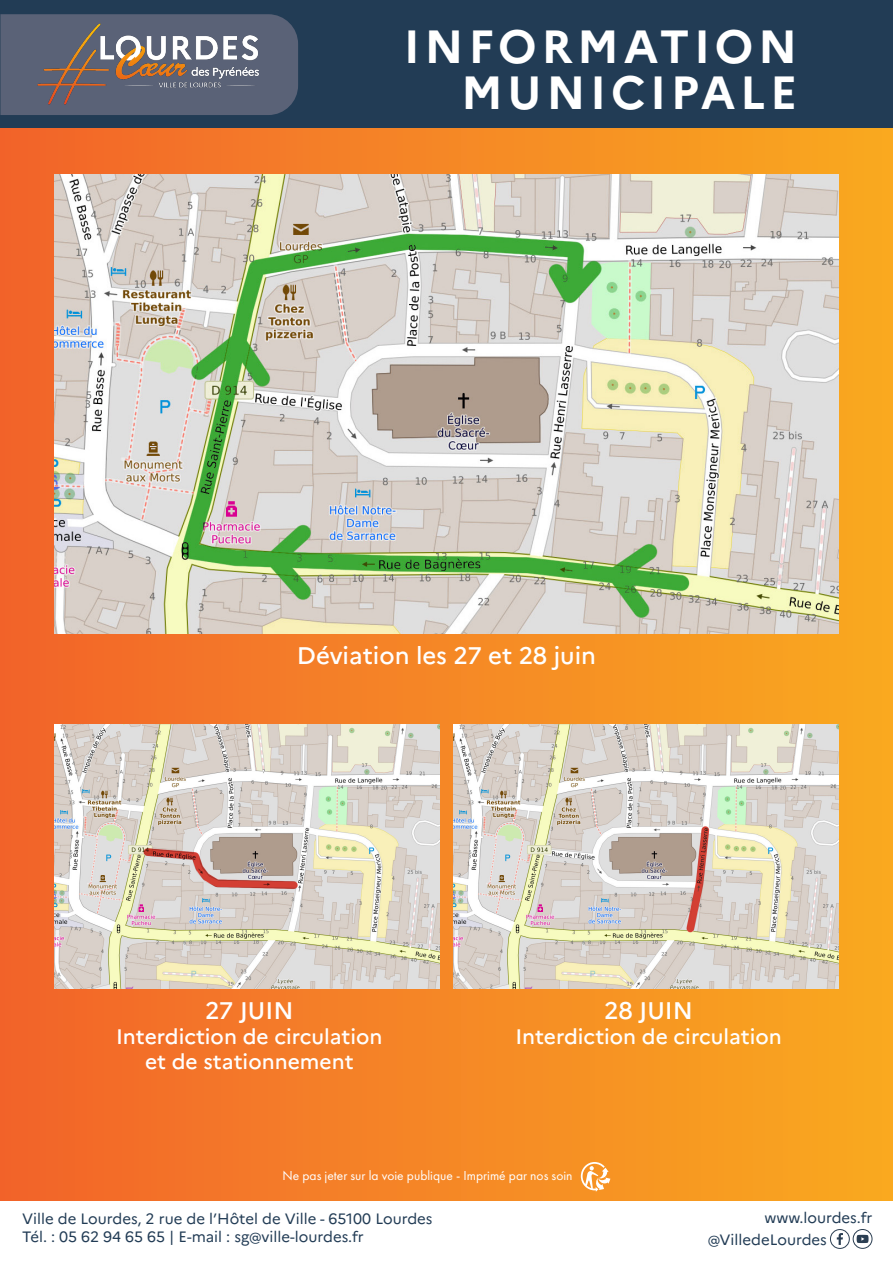
<style>
.page{position:relative;width:893px;height:1263px;background:#fff}
.page>*{position:absolute;margin:0;border:0;box-sizing:border-box;transform-origin:0 0}
.t1{font:700 46.5px "Marianne";letter-spacing:.1em;color:#fff}
.t2{font:500 24px "Marianne";color:#fff}
.t3{font:500 21px "Marianne";color:#fff}
.t4{font:15px "Marianne";color:#223c55}
.t5{font:13.5px "Futura PT";color:#fff}
</style>
<div class="page">
<div style="left:0;top:122px;width:893px;height:1141px;background:linear-gradient(to right,#f2642c,#f9aa20)"></div>
<div style="left:0;top:0;width:893px;height:128px;background:#223c55"></div>
<div style="left:0;top:1201px;width:893px;height:62px;background:#fff"></div>
<svg style="left:0;top:14px;width:298px;height:101px;background:#555f74"></svg>
<img style="left:28px;top:14px;width:243px;height:101px">
<div style="left:830px;top:1229px;width:20px;height:20px;border:1px solid #2b3e52;border-radius:50%"></div>
<svg style="left:837px;top:1233px;width:6px;height:12px"></svg>
<div style="left:853px;top:1229px;width:19px;height:19px;border:1px solid #2b3e52;border-radius:50%"></div>
<svg style="left:857px;top:1235px;width:11px;height:8px"></svg>
<svg style="left:581px;top:1162px;width:29px;height:30px"></svg>
<img style="left:54px;top:724px;width:385px;height:264px">
<img style="left:454px;top:724px;width:385px;height:264px">
<img style="left:54px;top:174px;width:785px;height:459px">
<p class="t1" style="left:404px;top:18px;width:395px">INFORMATION</p>
<p class="t1" style="left:461px;top:64px;width:338px">MUNICIPALE</p>
<p class="t2" style="left:297px;top:641px;width:301px">Déviation les 27 et 28 juin</p>
<p class="t2" style="left:205px;top:995px;width:90px">27 JUIN</p>
<p class="t3" style="left:116px;top:1023px;width:268px">Interdiction de circulation</p>
<p class="t3" style="left:145px;top:1049px;width:210px">et de stationnement</p>
<p class="t2" style="left:604px;top:995px;width:90px">28 JUIN</p>
<p class="t3" style="left:515px;top:1023px;width:268px">Interdiction de circulation</p>
<p class="t5" style="left:283px;top:1168px;width:291px">Ne pas jeter sur la voie publique - Imprimé par nos soin</p>
<p class="t4" style="left:22px;top:1209px;width:412px">Ville de Lourdes, 2 rue de l’Hôtel de Ville - 65100 Lourdes</p>
<p class="t4" style="left:22px;top:1227px;width:343px">Tél. : 05 62 94 65 65 | E-mail : sg@ville-lourdes.fr</p>
<p class="t4" style="left:764px;top:1208px;width:109px">www.lourdes.fr</p>
<p class="t4" style="left:708px;top:1230px;width:121px">@VilledeLourdes</p>
</div>
